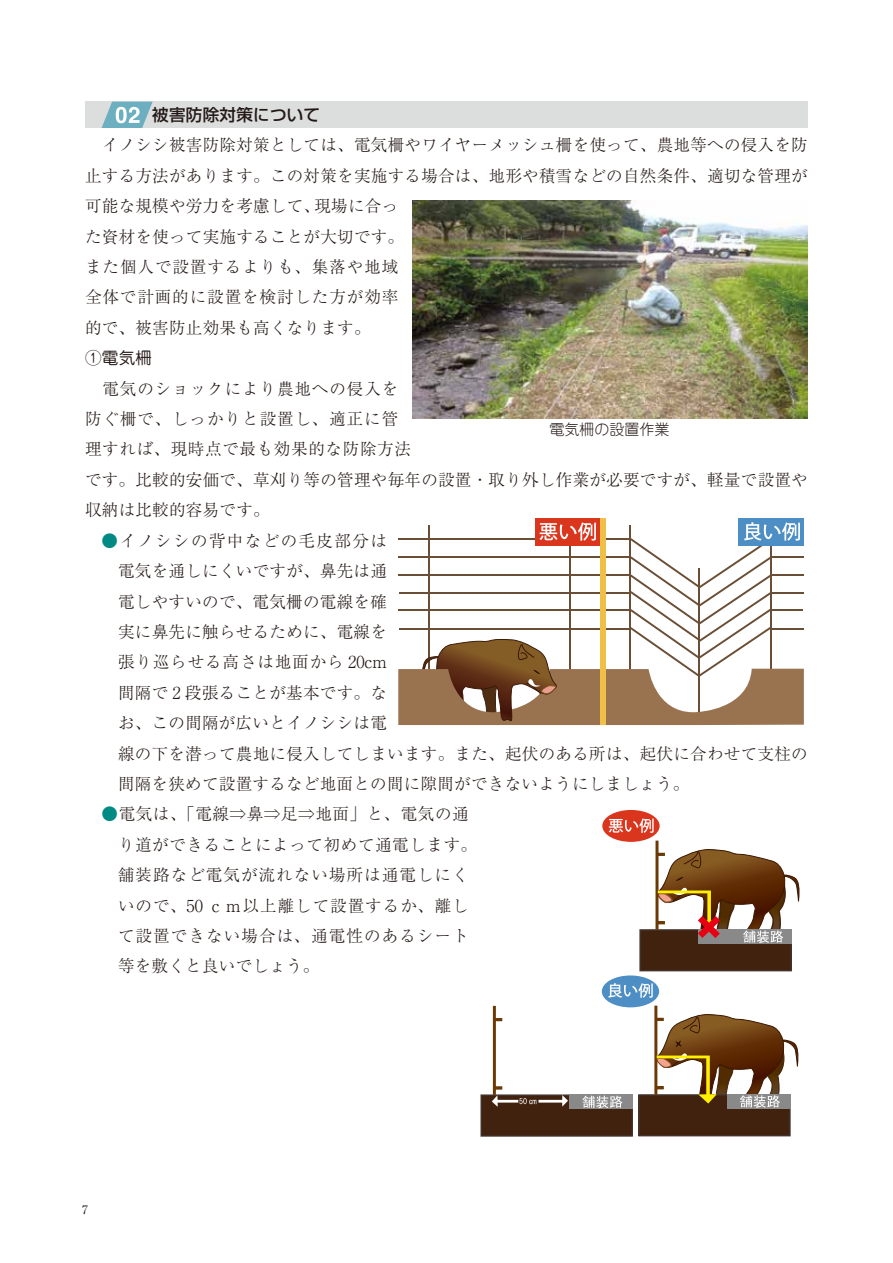
<style>
.page{position:relative;width:893px;height:1263px;background:#fff}
.page>*{position:absolute;margin:0;border:0;box-sizing:border-box;transform-origin:0 0}
.t1{font:300 16.5px/30.5px "Ryumin Pro";letter-spacing:.02em;color:#221815}
.t2{font:300 16.5px/30.5px "Ryumin Pro";letter-spacing:.06em;color:#221815}
.t3{font:300 16.5px/30.5px "Ryumin Pro";letter-spacing:.045em;color:#221815}
.t4{font:500 16.5px "Shin Go Pro";letter-spacing:.02em;color:#221815}
.t5{font:16.5px "Jun 201 Pro";color:#221815}
.t6{font:300 15px "Jun 101 Pro";color:#221815}
.t7{font:11.7px "Ryumin Pro";color:#221815}
.s1{color:#008a83}
</style>
<div class="page">
<div style="left:85px;top:102px;width:723px;height:26px;background:#dcdddd"></div>
<svg style="left:102px;top:102px;width:51px;height:26px"></svg>
<img style="left:412px;top:200px;width:396px;height:218px">
<div style="left:535px;top:518px;width:66px;height:27px;background:#da361d"></div>
<div style="left:739px;top:518px;width:65px;height:27px;background:#4d8ec5"></div>
<div style="left:600px;top:518px;width:6px;height:206px;background:#f0bf48"></div>
<svg style="left:398px;top:522px;width:406px;height:203px"></svg>
<div style="left:602px;top:810px;width:58px;height:32px;background:#da361d;border-radius:50%"></div>
<svg style="left:609px;top:818px;width:45px;height:15px"></svg>
<svg style="left:480px;top:841px;width:320px;height:296px"></svg>
<p class="t4" style="left:85px;top:101px;width:237px">　　　　被害防除対策について</p>
<p class="t1" style="left:85px;top:129px;width:724px">　イノシシ被害防除対策としては、電気柵やワイヤーメッシュ柵を使って、農地等への侵入を防止する方法があります。この対策を実施する場合は、地形や積雪などの自然条件、適切な管理が可能な規模や労力を考慮して、現場に合っ<br>た資材を使って実施することが大切です。<br>また個人で設置するよりも、集落や地域<br>全体で計画的に設置を検討した方が効率<br>的で、被害防止効果も高くなります。</p>
<p class="t5" style="left:85px;top:345px;width:68px">①電気柵</p>
<p class="t3" style="left:85px;top:372px;width:724px">　電気のショックにより農地への侵入を<br>防ぐ柵で、しっかりと設置し、適正に管<br>理すれば、現時点で最も効果的な防除方法<br>です。比較的安価で、草刈り等の管理や毎年の設置・取り外し作業が必要ですが、軽量で設置や収納は比較的容易です。</p>
<p class="t1" style="left:118px;top:524px;width:691px;text-indent:-16px"><span class="s1">●</span>イノシシの背中などの毛皮部分は<br>電気を通しにくいですが、鼻先は通<br>電しやすいので、電気柵の電線を確<br>実に鼻先に触らせるために、電線を<br>張り巡らせる高さは地面から 20cm<br>間隔で 2 段張ることが基本です。な<br>お、この間隔が広いとイノシシは電<br>線の下を潜って農地に侵入してしまいます。また、起伏のある所は、起伏に合わせて支柱の間隔を狭めて設置するなど地面との間に隙間ができないようにしましょう。</p>
<p class="t2" style="left:118px;top:798px;width:360px;text-indent:-16px"><span class="s1">●</span>電気は、「電線⇒鼻⇒足⇒地面」と、電気の通り道ができることによって初めて通電します。舗装路など電気が流れない場所は通電しにくいので、50 ｃｍ以上離して設置するか、離して設置できない場合は、通電性のあるシート等を敷くと良いでしょう。</p>
<p class="t6" style="left:549px;top:418px;width:121px">電気柵の設置作業</p>
<p class="t7" style="left:82px;top:1201px;width:7px">7</p>
</div>
